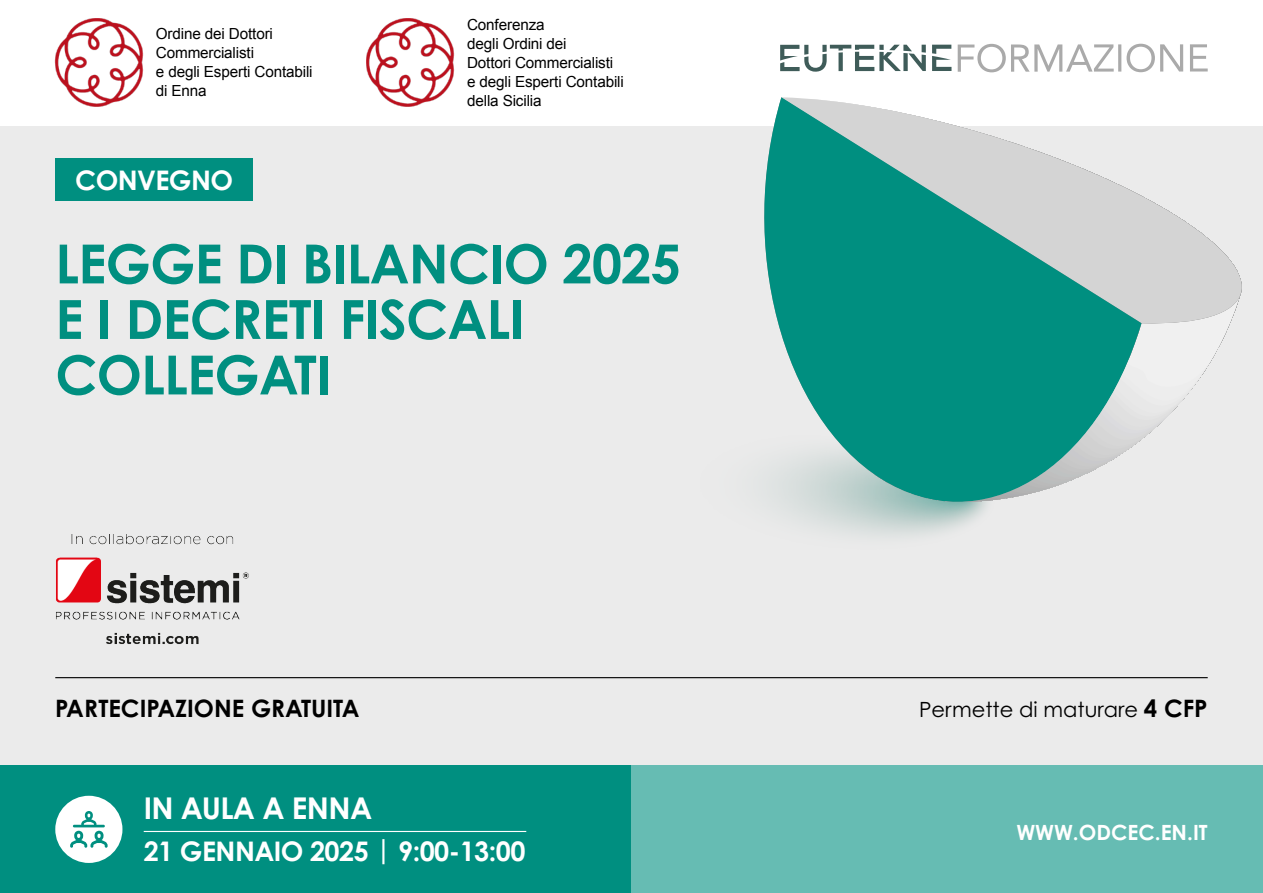
<style>
.page{position:relative;width:1263px;height:893px;background:#fff}
.page>*{position:absolute;margin:0;border:0;box-sizing:border-box;transform-origin:0 0}
.t1{font:700 54px/55.5px "Century Gothic Pro";letter-spacing:-.015em;color:#008f80}
.t2{font:700 30px "Century Gothic Pro";letter-spacing:-.02em;color:#fff}
.t3{font:700 27px "Century Gothic Pro";letter-spacing:-.02em;color:#fff}
.t4{font:700 24px "Century Gothic Pro";color:#000}
.t5{font:21px "Century Gothic Pro";color:#000}
.t6{font:700 21px "Century Gothic Pro";color:#fff}
.t7{font:15.3px/19px "Arial";letter-spacing:-.01em;color:#000}
.s1{font-weight:700;font-size:24px}
</style>
<div class="page">
<div style="left:0;top:127px;width:1263px;height:766px;background:#ebebeb"></div>
<div style="left:0;top:765px;width:631px;height:128px;background:#008f80"></div>
<div style="left:631px;top:765px;width:632px;height:128px;background:#66bcb3"></div>
<svg style="left:1141px;top:210px;width:100px;height:230px"></svg>
<svg style="left:737px;top:97px;width:404px;height:439px;fill:#008f80"></svg>
<svg style="left:780px;top:45px;width:146px;height:27px"></svg>
<svg style="left:932px;top:45px;width:19px;height:26px"></svg>
<svg style="left:958px;top:44px;width:156px;height:28px"></svg>
<hr style="left:1118px;top:44px;width:3px;height:28px;background:#aaa">
<svg style="left:1126px;top:44px;width:57px;height:28px"></svg>
<svg style="left:1190px;top:44px;width:18px;height:28px"></svg>
<div style="left:55px;top:159px;width:198px;height:42px;background:#008f80"></div>
<img style="left:56px;top:534px;width:193px;height:110px">
<hr style="left:55px;top:677px;width:1153px;height:1px;background:#000">
<hr style="left:144px;top:831px;width:382px;height:1px;background:#fff">
<div style="left:55px;top:796px;width:67px;height:67px;background:#fff;border-radius:50%"></div>
<svg style="left:70px;top:811px;width:38px;height:37px"></svg>
<img style="left:55px;top:18px;width:88px;height:88px">
<img style="left:366px;top:18px;width:88px;height:88px">
<p class="t7" style="left:156px;top:24px;width:158px">Ordine dei Dottori<br>Commercialisti<br>e degli Esperti Contabili di Enna</p>
<p class="t7" style="left:467px;top:15px;width:158px">Conferenza<br>degli Ordini dei<br>Dottori Commercialisti e degli Esperti Contabili della Sicilia</p>
<h3 class="t3" style="left:75px;top:163px;width:159px">CONVEGNO</h3>
<h1 class="t1" style="left:55px;top:235px;width:627px">LEGGE DI BILANCIO 2025<br>E I DECRETI FISCALI<br>COLLEGATI</h1>
<h3 class="t4" style="left:55px;top:693px;width:306px">PARTECIPAZIONE GRATUITA</h3>
<h3 class="t5" style="left:919px;top:697px;width:290px">Permette di maturare <span class="s1">4 CFP</span></h3>
<h2 class="t2" style="left:144px;top:790px;width:230px">IN AULA A ENNA</h2>
<h3 class="t3" style="left:144px;top:834px;width:383px">21 GENNAIO 2025 | 9:00-13:00</h3>
<h3 class="t6" style="left:1016px;top:819px;width:193px">WWW.ODCEC.EN.IT</h3>
</div>
